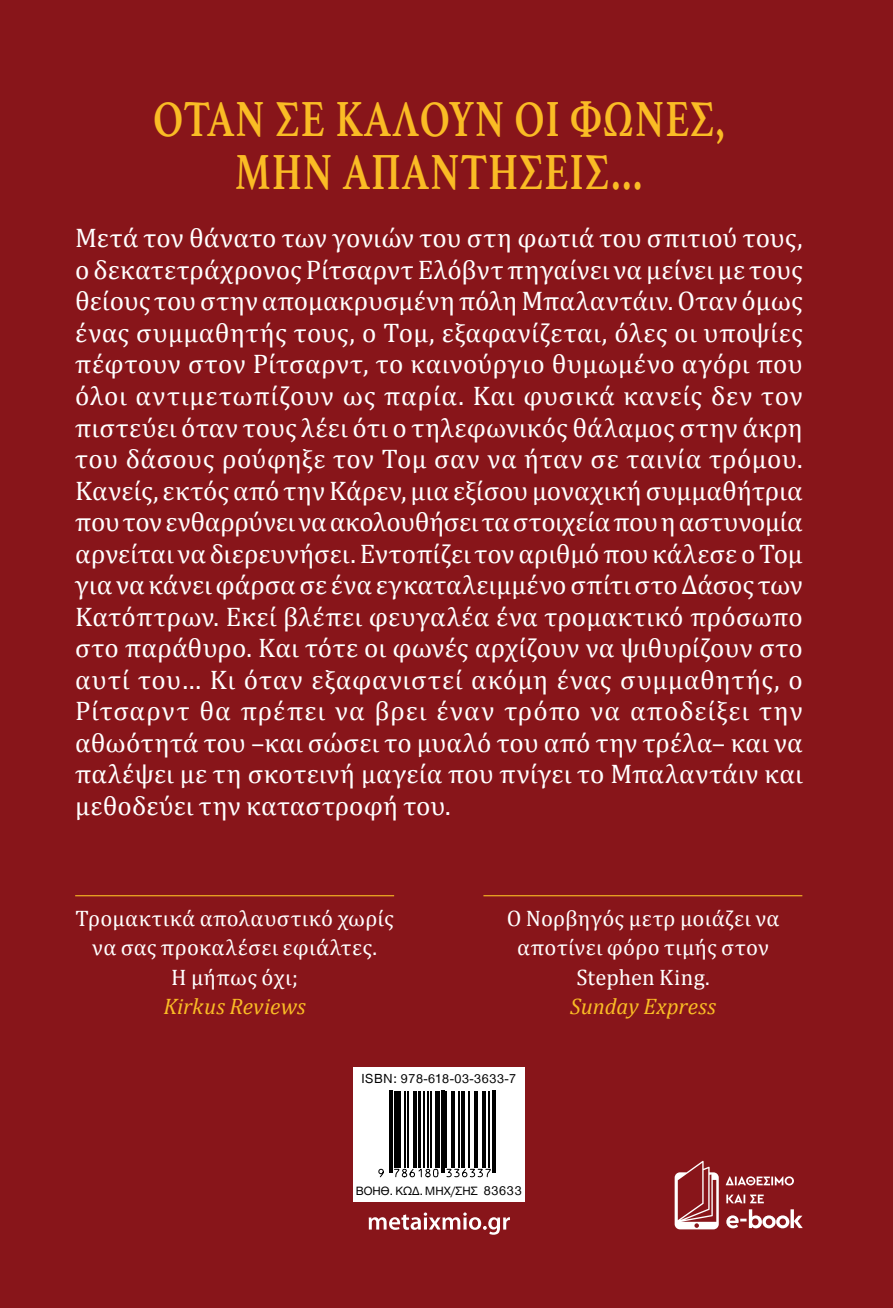
<style>
.page{position:relative;width:893px;height:1308px;background:#fff}
.page>*{position:absolute;margin:0;border:0;box-sizing:border-box;transform-origin:0 0}
.t1{font:700 51.75px/53.1px "Athelas";letter-spacing:.03em;color:#fabc25;text-align:center;scale:.77 1}
.t2{font:27px/31.5px "Cambria Math";letter-spacing:.005em;color:#fff;text-align:justify}
.t3{font:22.5px/29.2px "Cambria Math";letter-spacing:.015em;color:#fff;text-align:center}
.t4{font:italic 22.5px "Cambria";letter-spacing:.005em;color:#fabc25}
.t5{font:13.5px "Helvetica Neue Greek";letter-spacing:.05em;color:#000}
.t6{font:12.38px "Helvetica Neue Greek";color:#000}
.s1{font-size:13.5px}
</style>
<div class="page">
<div style="left:0;top:0;width:893px;height:1307px;background:#88151a"></div>
<div style="left:353px;top:1066px;width:171px;height:135px;background:#fff"></div>
<svg style="left:389px;top:1090px;width:105px;height:83px"></svg>
<hr style="left:390px;top:1090px;width:1px;height:83px;background:#000">
<hr style="left:392px;top:1090px;width:1px;height:83px;background:#000">
<hr style="left:394px;top:1090px;width:3px;height:77px;background:#000">
<hr style="left:399px;top:1090px;width:2px;height:77px;background:#000">
<hr style="left:404px;top:1090px;width:1px;height:77px;background:#000">
<hr style="left:407px;top:1090px;width:2px;height:77px;background:#000">
<hr style="left:413px;top:1090px;width:1px;height:77px;background:#000">
<hr style="left:415px;top:1090px;width:1px;height:77px;background:#000">
<hr style="left:419px;top:1090px;width:2px;height:77px;background:#000">
<hr style="left:423px;top:1090px;width:1px;height:77px;background:#000">
<hr style="left:428px;top:1090px;width:1px;height:77px;background:#000">
<hr style="left:431px;top:1090px;width:1px;height:77px;background:#000">
<hr style="left:435px;top:1090px;width:3px;height:77px;background:#000">
<hr style="left:439px;top:1090px;width:1px;height:77px;background:#000">
<hr style="left:441px;top:1090px;width:1px;height:83px;background:#000">
<hr style="left:443px;top:1090px;width:1px;height:83px;background:#000">
<hr style="left:445px;top:1090px;width:1px;height:77px;background:#000">
<hr style="left:451px;top:1090px;width:1px;height:77px;background:#000">
<hr style="left:453px;top:1090px;width:1px;height:77px;background:#000">
<hr style="left:459px;top:1090px;width:1px;height:77px;background:#000">
<hr style="left:461px;top:1090px;width:1px;height:77px;background:#000">
<hr style="left:463px;top:1090px;width:1px;height:77px;background:#000">
<hr style="left:469px;top:1090px;width:1px;height:77px;background:#000">
<hr style="left:474px;top:1090px;width:1px;height:77px;background:#000">
<hr style="left:477px;top:1090px;width:1px;height:77px;background:#000">
<hr style="left:482px;top:1090px;width:1px;height:77px;background:#000">
<hr style="left:484px;top:1090px;width:1px;height:77px;background:#000">
<hr style="left:489px;top:1090px;width:1px;height:77px;background:#000">
<hr style="left:492px;top:1090px;width:1px;height:83px;background:#000">
<hr style="left:494px;top:1090px;width:2px;height:83px;background:#000">
<svg style="left:378px;top:1168px;width:113px;height:10px"></svg>
<svg style="left:369px;top:1212px;width:141px;height:22px"></svg>
<svg style="left:675px;top:1160px;width:44px;height:69px"></svg>
<svg style="left:726px;top:1209px;width:77px;height:19px"></svg>
<svg style="left:726px;top:1194px;width:38px;height:9px"></svg>
<svg style="left:726px;top:1176px;width:68px;height:9px"></svg>
<hr style="left:75px;top:895px;width:319px;height:1px;background:#fabc25">
<hr style="left:483px;top:895px;width:319px;height:1px;background:#fabc25">
<h1 class="t1" style="left:153px;top:91px;width:743px">ΟΤΑΝ ΣΕ ΚΑΛΟΥΝ ΟΙ ΦΩΝΕΣ,<br>ΜΗΝ ΑΠΑΝΤΗΣΕΙΣ…</h1>
<p class="t2" style="left:75px;top:222px;width:729px">Μετά τον θάνατο των γονιών του στη φωτιά του σπιτιού τους, ο δεκατετράχρονος Ρίτσαρντ Ελόβντ πηγαίνει να μείνει με τους θείους του στην απομακρυσμένη πόλη Μπαλαντάιν. Οταν όμως ένας συμμαθητής τους, ο Τομ, εξαφανίζεται, όλες οι υποψίες πέφτουν στον Ρίτσαρντ, το καινούργιο θυμωμένο αγόρι που όλοι αντιμετωπίζουν ως παρία. Και φυσικά κανείς δεν τον πιστεύει όταν τους λέει ότι ο τηλεφωνικός θάλαμος στην άκρη του δάσους ρούφηξε τον Τομ σαν να ήταν σε ταινία τρόμου.<br>Κανείς, εκτός από την Κάρεν, μια εξίσου μοναχική συμμαθήτρια που τον ενθαρρύνει να ακολουθήσει τα στοιχεία που η αστυνομία αρνείται να διερευνήσει. Εντοπίζει τον αριθμό που κάλεσε ο Τομ για να κάνει φάρσα σε ένα εγκαταλειμμένο σπίτι στο Δάσος των Κατόπτρων. Εκεί βλέπει φευγαλέα ένα τρομακτικό πρόσωπο στο παράθυρο. Και τότε οι φωνές αρχίζουν να ψιθυρίζουν στο αυτί του… Κι όταν εξαφανιστεί ακόμη ένας συμμαθητής, ο Ρίτσαρντ θα πρέπει να βρει έναν τρόπο να αποδείξει την αθωότητά του –και σώσει το μυαλό του από την τρέλα– και να παλέψει με τη σκοτεινή μαγεία που πνίγει το Μπαλαντάιν και μεθοδεύει την καταστροφή του.</p>
<p class="t3" style="left:76px;top:903px;width:320px">Τρομακτικά απολαυστικό χωρίς να σας προκαλέσει εφιάλτες.<br>Ή μήπως όχι;</p>
<p class="t4" style="left:164px;top:992px;width:144px">Kirkus Reviews</p>
<p class="t3" style="left:507px;top:903px;width:274px">Ο Νορβηγός μετρ μοιάζει να αποτίνει φόρο τιμής στον<br>Stephen King.</p>
<p class="t4" style="left:570px;top:992px;width:147px">Sunday Express</p>
<p class="t5" style="left:361px;top:1071px;width:156px">ISBN: 978-618-03-3633-7</p>
<p class="t6" style="left:356px;top:1184px;width:167px">ΒΟΗΘ. ΚΩΔ. MHX/ΣΗΣ <span class="s1">83633</span></p>
</div>
